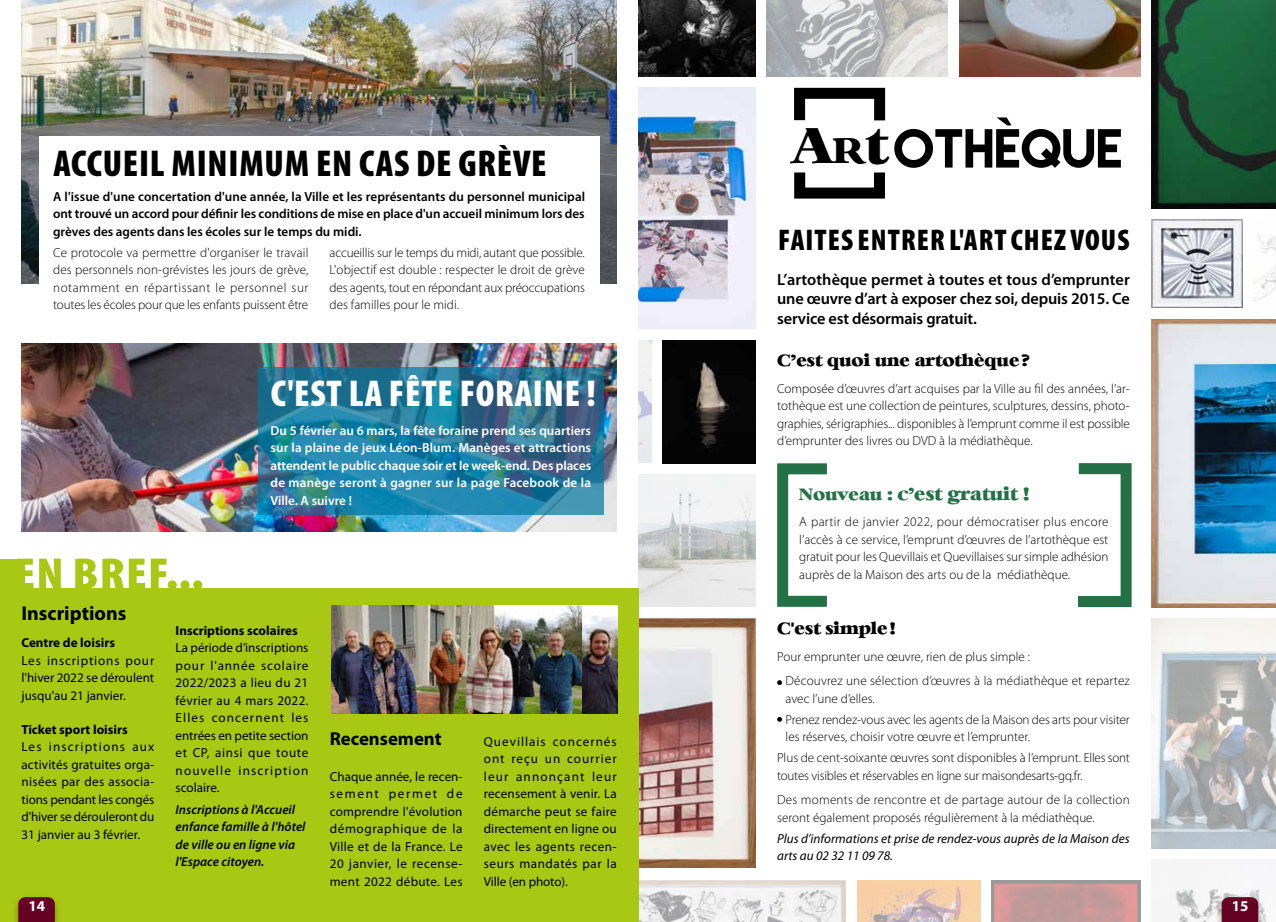
<style>
.page{position:relative;width:1276px;height:922px;background:#fff}
.page>*{position:absolute;margin:0;border:0;box-sizing:border-box;transform-origin:0 0}
.t1{font:49.62px "Heather";color:#000}
.t2{font:900 condensed 37.5px "Myriad Pro";letter-spacing:.02em;color:#000}
.t3{font:900 condensed 37.5px "Myriad Pro";letter-spacing:.02em;color:#fff}
.t4{font:900 condensed 30px "Myriad Pro";letter-spacing:.035em;color:#000}
.t5{font:700 20px "Myriad Pro";color:#000}
.t6{font:700 18.75px "Myriad Pro";color:#000}
.t7{font:17.5px "Heather";color:#247147}
.t8{font:600 16.25px/19.5px "Myriad Pro";letter-spacing:-.01em;color:#000;text-align:justify}
.t9{font:16.25px "Heather";color:#000}
.t10{font:700 15px "Myriad Pro";color:#fff}
.t11{font:300 13.12px/17.5px "Myriad Pro";color:#000}
.t12{font:13.12px/17.5px "Myriad Pro";letter-spacing:.02em;color:#000;text-align:justify}
.t13{font:600 13.12px/17.5px "Myriad Pro";color:#000;text-align:justify}
.t14{font:600 13.12px/17.5px "Myriad Pro";letter-spacing:.015em;color:#fff;text-align:justify}
.t15{font:italic 600 13.12px/17.5px "Myriad Pro";color:#000}
.t16{font:italic 13.12px/17.5px "Myriad Pro";color:#000}
.t17{font:700 13.12px "Myriad Pro";color:#000}
.s1{font-size:34.75px}
.s2{font-size:16.25px}
</style>
<div class="page">
<img style="left:21px;top:343px;width:596px;height:188px">
<svg style="left:258px;top:367px;width:345px;height:147px;background:#26789b"></svg>
<img style="left:1152px;top:618px;width:124px;height:230px">
<svg style="left:777px;top:680px;width:5px;height:5px"></svg>
<svg style="left:777px;top:717px;width:5px;height:4px"></svg>
<img style="left:638px;top:618px;width:117px;height:249px">
<img style="left:638px;top:0;width:117px;height:76px">
<img style="left:766px;top:0;width:182px;height:76px">
<img style="left:959px;top:0;width:182px;height:76px">
<img style="left:638px;top:88px;width:117px;height:241px">
<img style="left:638px;top:474px;width:117px;height:132px">
<div style="left:794px;top:88px;width:91px;height:38px;border:11px solid #000"></div>
<div style="left:794px;top:167px;width:91px;height:31px;border:11px solid #000"></div>
<svg style="left:894px;top:117px;width:227px;height:51px"></svg>
<img style="left:1152px;top:0;width:124px;height:208px">
<img style="left:638px;top:340px;width:13px;height:122px">
<img style="left:1171px;top:887px;width:96px;height:34px">
<img style="left:663px;top:340px;width:92px;height:123px">
<img style="left:1152px;top:319px;width:124px;height:288px">
<img style="left:1152px;top:219px;width:90px;height:88px">
<svg style="left:1078px;top:463px;width:54px;height:145px"></svg>
<div style="left:777px;top:463px;width:55px;height:143px;border:11px solid #247147"></div>
<img style="left:638px;top:880px;width:207px;height:41px">
<img style="left:857px;top:880px;width:123px;height:41px">
<img style="left:1253px;top:236px;width:23px;height:65px">
<div style="left:0;top:588px;width:638px;height:333px;background:#a8c813"></div>
<svg style="left:21px;top:558px;width:181px;height:30px"></svg>
<div style="left:0;top:558px;width:21px;height:32px;background:#a8c813"></div>
<img style="left:21px;top:0;width:596px;height:283px">
<div style="left:39px;top:136px;width:560px;height:203px;background:#fff"></div>
<img style="left:331px;top:605px;width:287px;height:108px">
<div style="left:1214px;top:893px;width:51px;height:28px;background:#000;opacity:.35"></div>
<svg style="left:1221px;top:896px;width:37px;height:25px"></svg>
<div style="left:11px;top:893px;width:51px;height:28px;background:#000;opacity:.35"></div>
<svg style="left:18px;top:896px;width:37px;height:25px"></svg>
<h2 class="t2" style="left:54px;top:140px;width:494px">ACCUEIL MINIMUM EN CAS DE GRÈVE</h2>
<p class="t13" style="left:53px;top:187px;width:533px">A l'issue d'une concertation d'une année, la Ville et les représentants du personnel municipal ont trouvé un accord pour définir les conditions de mise en place d'un accueil minimum lors des grèves des agents dans les écoles sur le temps du midi.</p>
<p class="t11" style="left:53px;top:243px;width:257px;text-align:justify">Ce protocole va permettre d'organiser le travail des personnels non-grévistes les jours de grève, notamment en répartissant le personnel sur toutes les écoles pour que les enfants puissent être</p>
<p class="t11" style="left:330px;top:243px;width:257px;text-align:justify">accueillis sur le temps du midi, autant que possible.<br>L'objectif est double : respecter le droit de grève des agents, tout en répondant aux préoccupations des familles pour le midi.</p>
<h2 class="t3" style="left:271px;top:369px;width:326px">C'EST LA FÊTE FORAINE !</h2>
<p class="t14" style="left:270px;top:421px;width:322px">Du 5 février au 6 mars, la fête foraine prend ses quartiers sur la plaine de jeux Léon-Blum. Manèges et attractions attendent le public chaque soir et le week-end. Des places de manège seront à gagner sur la page Facebook de la Ville. A suivre !</p>
<h3 class="t5" style="left:21px;top:600px;width:106px">Inscriptions</h3>
<p class="t17" style="left:21px;top:634px;width:95px">Centre de loisirs</p>
<p class="t12" style="left:21px;top:651px;width:134px">Les inscriptions pour l'hiver 2022 se déroulent jusqu'au 21 janvier.</p>
<p class="t17" style="left:21px;top:720px;width:108px">Ticket sport loisirs</p>
<p class="t12" style="left:21px;top:737px;width:134px">Les inscriptions aux activités gratuites orga&shy;nisées par des associa&shy;tions pendant les congés d'hiver se dérouleront du 31 janvier au 3 février.</p>
<p class="t17" style="left:176px;top:621px;width:124px">Inscriptions scolaires</p>
<p class="t12" style="left:176px;top:639px;width:134px">La période d’inscriptions pour l'année scolaire 2022/2023 a lieu du 21 février au 4 mars 2022.<br>Elles concernent les entrées en petite section et CP, ainsi que toute nouvelle inscription scolaire.</p>
<p class="t15" style="left:176px;top:799px;width:131px">Inscriptions à l'Accueil enfance famille à l'hôtel de ville ou en ligne via l'Espace citoyen.</p>
<h3 class="t6" style="left:330px;top:726px;width:113px">Recensement</h3>
<p class="t12" style="left:330px;top:767px;width:134px">Chaque année, le recen&shy;sement permet de comprendre l'évolution démographique de la Ville et de la France. Le 20 janvier, le recense&shy;ment 2022 débute. Les</p>
<p class="t12" style="left:484px;top:732px;width:134px">Quevillais concernés ont reçu un courrier leur annonçant leur recensement à venir. La démarche peut se faire directement en ligne ou avec les agents recen&shy;seurs mandatés par la Ville (en photo).</p>
<h1 class="t1" style="left:792px;top:115px;width:96px">A<span class="s1">r</span>t</h1>
<h3 class="t4" style="left:778px;top:220px;width:353px">FAITES ENTRER L'ART CHEZ VOUS</h3>
<p class="t8" style="left:777px;top:269px;width:354px">L’artothèque permet à toutes et tous d’emprunter une œuvre d’art à exposer chez soi, depuis 2015. Ce service est désormais gratuit.</p>
<p class="t9" style="left:777px;top:350px;width:254px">C’est quoi une artothèque?</p>
<p class="t11" style="left:777px;top:379px;width:354px;text-align:justify">Composée d’œuvres d’art acquises par la Ville au fil des années, l’ar&shy;tothèque est une collection de peintures, sculptures, dessins, photo&shy;graphies, sérigraphies... disponibles à l’emprunt comme il est possible d’emprunter des livres ou DVD à la médiathèque.</p>
<h3 class="t7" style="left:799px;top:483px;width:232px"><span class="s2">Nouveau :</span> c’est gratuit !</h3>
<p class="t11" style="left:799px;top:513px;width:311px;text-align:justify">A partir de janvier 2022, pour démocratiser plus encore l’accès à ce service, l’emprunt d’œuvres de l’artothèque est gratuit pour les Quevillais et Quevillaises sur simple adhésion auprès de la Maison des arts ou de la médiathèque.</p>
<p class="t9" style="left:777px;top:618px;width:120px">C'est simple!</p>
<p class="t11" style="left:785px;top:643px;width:346px;line-height:24.5px;text-indent:-8px">Pour emprunter une œuvre, rien de plus simple :<br>Découvrez une sélection d’œuvres à la médiathèque et repartez</p>
<p class="t11" style="left:785px;top:687px;width:345px;line-height:21px">avec l’une d’elles.<br>Prenez rendez-vous avec les agents de la Maison des arts pour visiter</p>
<p class="t11" style="left:777px;top:726px;width:354px;line-height:21px;text-indent:8px">les réserves, choisir votre œuvre et l’emprunter.<br>Plus de cent-soixante œuvres sont disponibles à l’emprunt. Elles sont</p>
<p class="t11" style="left:777px;top:762px;width:354px;line-height:24.5px">toutes visibles et réservables en ligne sur maisondesarts-gq.fr.<br>Des moments de rencontre et de partage autour de la collection</p>
<p class="t11" style="left:777px;top:808px;width:319px">seront également proposés régulièrement à la médiathèque.</p>
<p class="t16" style="left:777px;top:829px;width:354px">Plus d’informations et prise de rendez-vous auprès de la Maison des arts au 02 32 11 09 78.</p>
<p class="t10" style="left:28px;top:895px;width:18px">14</p>
<p class="t10" style="left:1231px;top:895px;width:18px">15</p>
</div>
